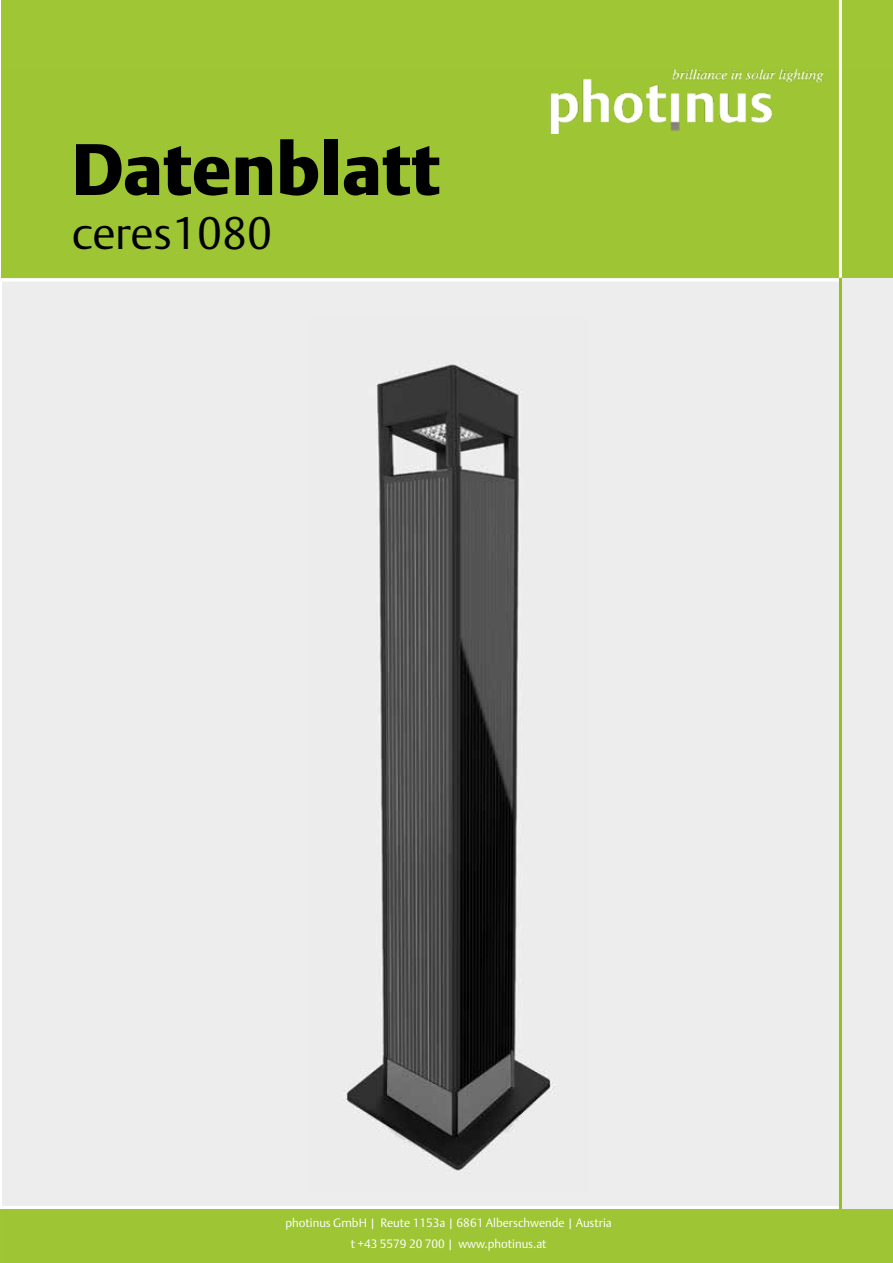
<style>
.page{position:relative;width:893px;height:1263px;background:#fff}
.page>*{position:absolute;margin:0;border:0;box-sizing:border-box;transform-origin:0 0}
.t1{font:900 72px "DTL Argo ST";color:#000}
.t2{font:300 45px "DTL Argo T";color:#000}
.t3{font:300 12px/21px "DTL Argo T";color:#fff;text-align:center}
</style>
<div class="page">
<div style="left:3px;top:70px;width:890px;height:1193px;background:#ededed"></div>
<img style="left:344px;top:364px;width:211px;height:807px">
<div style="left:1px;top:1px;width:892px;height:277px;background:#9dc534"></div>
<img style="left:550px;top:55px;width:289px;height:79px">
<div style="left:0;top:1209px;width:893px;height:53px;background:#9dc534"></div>
<hr style="left:0;top:1206px;width:842px;height:3px;background:#fff">
<hr style="left:839px;top:0;width:3px;height:282px;background:#fff">
<hr style="left:0;top:279px;width:841px;height:3px;background:#fff">
<hr style="left:839px;top:278px;width:3px;height:931px;background:#95c11f">
<h1 class="t1" style="left:72px;top:127px;width:370px">Datenblatt</h1>
<h2 class="t2" style="left:72px;top:206px;width:202px">ceres1080</h2>
<p class="t3" style="left:286px;top:1212px;width:328px">photinus GmbH | Reute 1153a | 6861 Alberschwende | Austria t +43 5579 20 700 | www.photinus.at</p>
</div>
